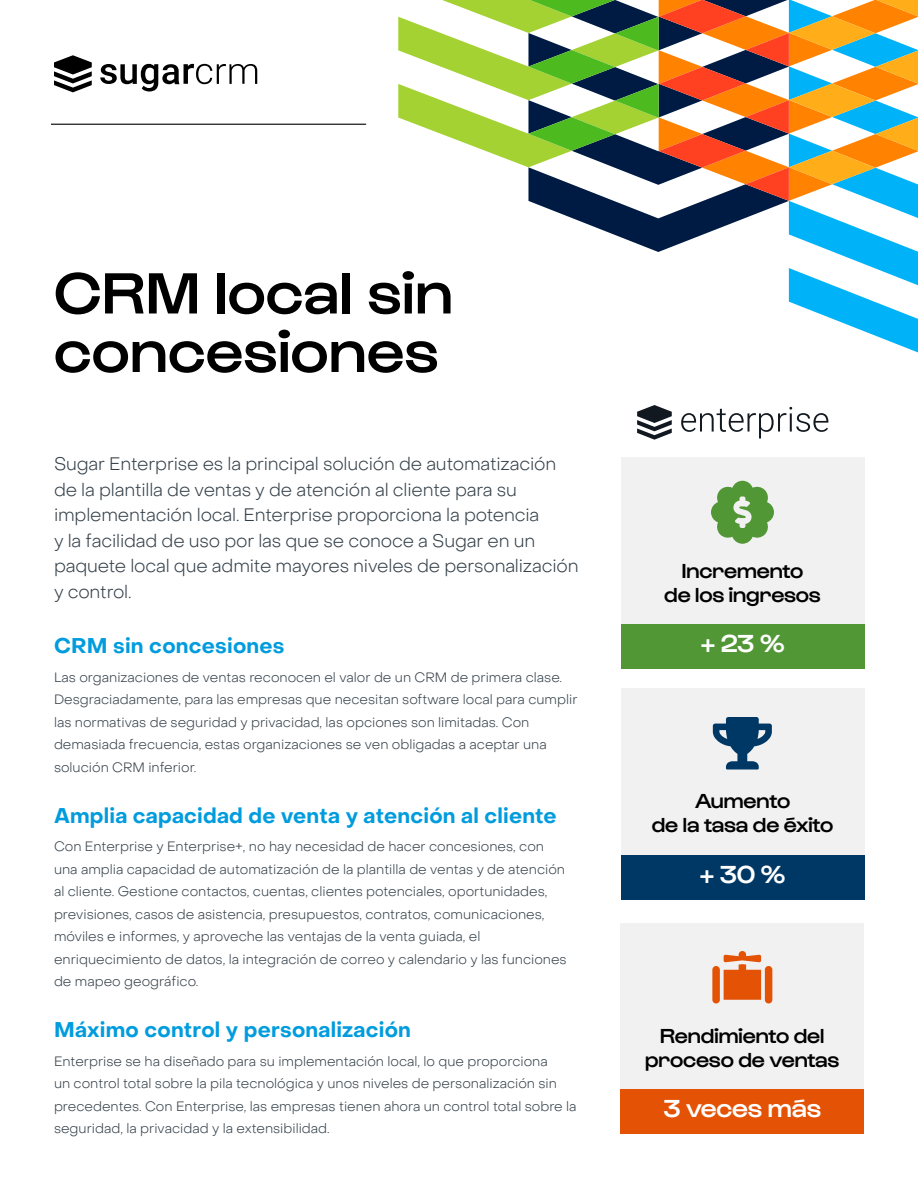
<style>
.page{position:relative;width:918px;height:1188px;background:#fff}
.page>*{position:absolute;margin:0;border:0;box-sizing:border-box;transform-origin:0 0}
.t1{font:500 60px/58.5px "Gustavo";letter-spacing:.01em;color:#000}
.t2{font:500 25.5px "Gustavo";letter-spacing:-.01em;color:#fff}
.t3{font:700 21px "Object Sans";letter-spacing:.01em;color:#009cde}
.t4{font:500 21px/24px "Gustavo";letter-spacing:-.005em;color:#000;text-align:center}
.t5{font:300 18px/25.5px "Object Sans";letter-spacing:-.01em;color:#333f48}
.t6{font:300 13.5px/22.5px "Object Sans";color:#333f48}
</style>
<div class="page">
<svg style="left:637px;top:405px;width:35px;height:35px"></svg>
<svg style="left:681px;top:407px;width:147px;height:32px"></svg>
<svg style="left:398px;top:0;width:520px;height:352px"></svg>
<hr style="left:51px;top:124px;width:315px;height:1px;background:#000">
<svg style="left:54px;top:55px;width:38px;height:37px"></svg>
<svg style="left:100px;top:64px;width:157px;height:28px"></svg>
<div style="left:621px;top:458px;width:243px;height:166px;background:#f1f1f1"></div>
<svg style="left:711px;top:481px;width:63px;height:63px"></svg>
<div style="left:621px;top:624px;width:243px;height:45px;background:#529736"></div>
<div style="left:621px;top:688px;width:243px;height:167px;background:#f1f1f1"></div>
<div style="left:621px;top:855px;width:243px;height:44px;background:#003865"></div>
<div style="left:621px;top:923px;width:243px;height:166px;background:#f1f1f1"></div>
<div style="left:621px;top:1089px;width:243px;height:45px;background:#e35205"></div>
<svg style="left:713px;top:717px;width:59px;height:52px"></svg>
<svg style="left:712px;top:951px;width:60px;height:53px"></svg>
<h1 class="t1" style="left:54px;top:266px;width:400px">CRM local sin concesiones</h1>
<p class="t5" style="left:54px;top:451px;width:526px">Sugar Enterprise es la principal solución de automatización de la plantilla de ventas y de atención al cliente para su implementación local. Enterprise proporciona la potencia<br>y la facilidad de uso por las que se conoce a Sugar en un paquete local que admite mayores niveles de personalización y control.</p>
<h3 class="t3" style="left:54px;top:633px;width:232px">CRM sin concesiones</h3>
<p class="t6" style="left:54px;top:666px;width:525px">Las organizaciones de ventas reconocen el valor de un CRM de primera clase.<br>Desgraciadamente, para las empresas que necesitan software local para cumplir las normativas de seguridad y privacidad, las opciones son limitadas. Con demasiada frecuencia, estas organizaciones se ven obligadas a aceptar una solución CRM inferior.</p>
<h3 class="t3" style="left:54px;top:803px;width:504px">Amplia capacidad de venta y atención al cliente</h3>
<p class="t6" style="left:54px;top:835px;width:514px">Con Enterprise y Enterprise+, no hay necesidad de hacer concesiones, con una amplia capacidad de automatización de la plantilla de ventas y de atención al cliente. Gestione contactos, cuentas, clientes potenciales, oportunidades, previsiones, casos de asistencia, presupuestos, contratos, comunicaciones, móviles e informes, y aproveche las ventajas de la venta guiada, el enriquecimiento de datos, la integración de correo y calendario y las funciones de mapeo geográfico.</p>
<h3 class="t3" style="left:54px;top:1017px;width:359px">Máximo control y personalización</h3>
<p class="t6" style="left:54px;top:1050px;width:524px">Enterprise se ha diseñado para su implementación local, lo que proporciona<br>un control total sobre la pila tecnológica y unos niveles de personalización sin precedentes. Con Enterprise, las empresas tienen ahora un control total sobre la seguridad, la privacidad y la extensibilidad.</p>
<h3 class="t4" style="left:664px;top:559px;width:158px">Incremento<br>de los ingresos</h3>
<h2 class="t2" style="left:701px;top:629px;width:85px">+ 23 %</h2>
<h3 class="t4" style="left:652px;top:790px;width:183px">Aumento<br>de la tasa de éxito</h3>
<h2 class="t2" style="left:700px;top:859px;width:87px">+ 30 %</h2>
<h3 class="t4" style="left:645px;top:1024px;width:196px">Rendimiento del proceso de ventas</h3>
<h2 class="t2" style="left:663px;top:1094px;width:159px">3 veces más</h2>
</div>
